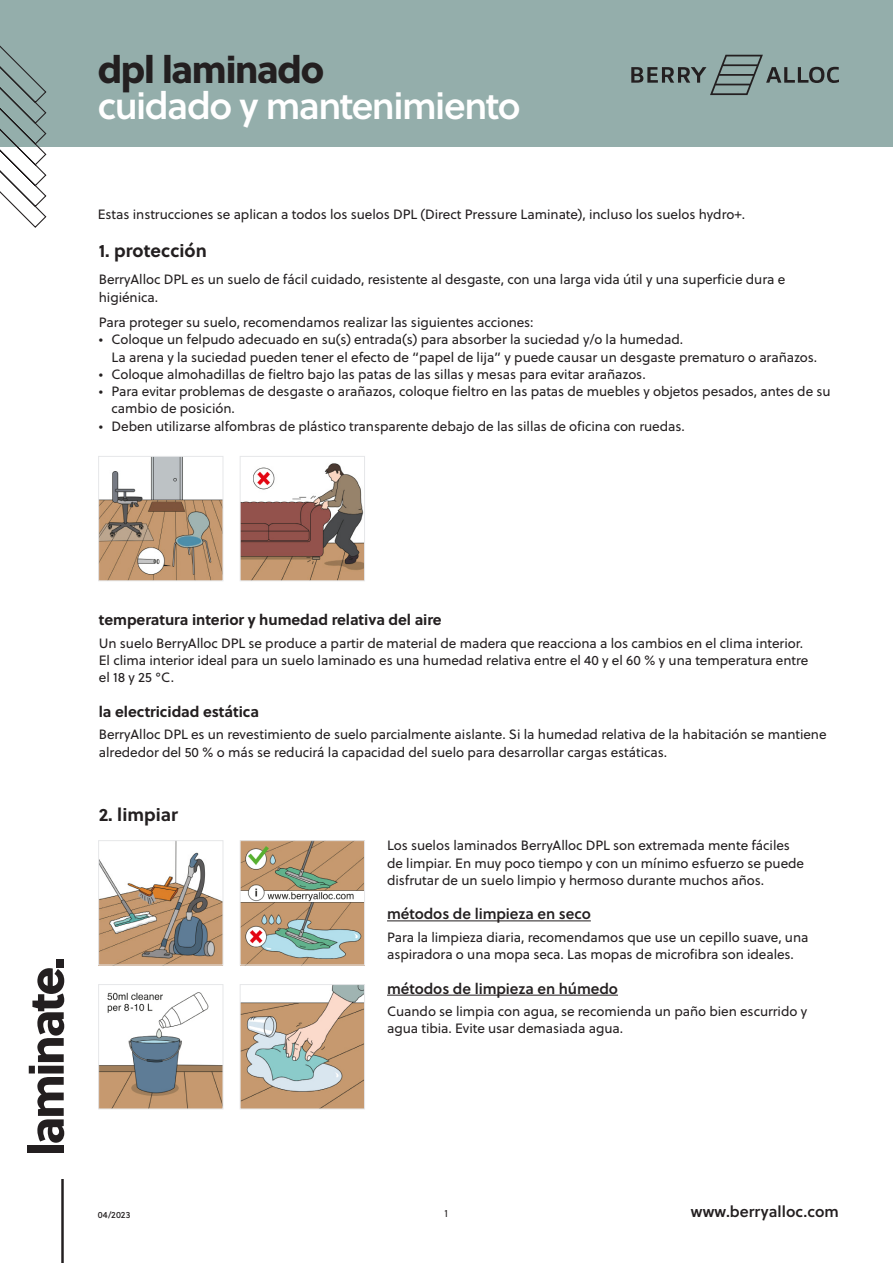
<style>
.page{position:relative;width:893px;height:1263px;background:#fff}
.page>*{position:absolute;margin:0;border:0;box-sizing:border-box;transform-origin:0 0}
.t1{font:37.5px "Soleil Sb";letter-spacing:-.04em;color:#fff}
.t2{font:37.5px "Soleil Xb";letter-spacing:-.035em;color:#231f20}
.t3{font:700 18px "Soleil";color:#231f20}
.t4{font:15.6px "Soleil Sb";color:#231f20}
.t5{font:700 15px "Soleil";letter-spacing:-.005em;color:#231f20}
.t6{font:15px "Soleil Sb";letter-spacing:-.005em;color:#231f20}
.t7{font:13.5px/17.2px "Soleil";letter-spacing:-.005em;color:#231f20}
.t8{font:10.5px "Soleil";color:#231f20;scale:.95 1}
.t9{font:9px "Soleil Bk";letter-spacing:.01em;color:#231f20}
</style>
<div class="page">
<div style="left:0;top:0;width:893px;height:147px;background:#94aeab"></div>
<svg style="left:631px;top:55px;width:208px;height:40px"></svg>
<svg style="left:0;top:45px;width:47px;height:183px"></svg>
<div style="left:28px;top:1145px;width:36px;height:8px;background:#231f20"></div>
<svg style="left:29px;top:968px;width:35px;height:175px"></svg>
<div style="left:56px;top:959px;width:8px;height:8px;background:#231f20"></div>
<hr style="left:61px;top:1179px;width:3px;height:84px;background:#231f20">
<hr style="left:387px;top:920px;width:204px;height:1px;background:#231f20">
<hr style="left:387px;top:995px;width:231px;height:1px;background:#231f20">
<img style="left:100px;top:842px;width:121px;height:121px">
<div style="left:98px;top:840px;width:125px;height:125px;border:1px solid #e6e7e9"></div>
<img style="left:100px;top:458px;width:121px;height:121px">
<div style="left:98px;top:456px;width:125px;height:125px;border:1px solid #e6e7e9"></div>
<img style="left:242px;top:842px;width:121px;height:121px">
<div style="left:240px;top:840px;width:125px;height:125px;border:1px solid #e6e7e9"></div>
<img style="left:242px;top:463px;width:121px;height:116px">
<div style="left:240px;top:456px;width:125px;height:125px;border:1px solid #e6e7e9"></div>
<img style="left:242px;top:986px;width:121px;height:121px">
<div style="left:240px;top:984px;width:125px;height:125px;border:1px solid #e6e7e9"></div>
<img style="left:100px;top:992px;width:121px;height:115px">
<div style="left:98px;top:984px;width:125px;height:125px;border:1px solid #e6e7e9"></div>
<p class="t2" style="left:98px;top:40px;width:228px">dpl laminado</p>
<p class="t1" style="left:98px;top:77px;width:424px">cuidado y mantenimiento</p>
<p class="t7" style="left:98px;top:205px;width:649px">Estas instrucciones se aplican a todos los suelos DPL (Direct Pressure Laminate), incluso los suelos hydro+.</p>
<p class="t3" style="left:99px;top:237px;width:109px">1. protección</p>
<p class="t7" style="left:99px;top:271px;width:688px">BerryAlloc DPL es un suelo de fácil cuidado, resistente al desgaste, con una larga vida útil y una superficie dura e higiénica.</p>
<p class="t7" style="left:99px;top:313px;width:436px">Para proteger su suelo, recomendamos realizar las siguientes acciones:</p>
<p class="t7" style="left:99px;top:331px;width:586px">• Coloque un felpudo adecuado en su(s) entrada(s) para absorber la suciedad y/o la humedad.</p>
<p class="t7" style="left:112px;top:348px;width:707px">La arena y la suciedad pueden tener el efecto de “papel de lija” y puede causar un desgaste prematuro o arañazos.</p>
<p class="t7" style="left:99px;top:365px;width:548px">• Coloque almohadillas de fieltro bajo las patas de las sillas y mesas para evitar arañazos.</p>
<p class="t7" style="left:112px;top:382px;width:721px;text-indent:-13px">• Para evitar problemas de desgaste o arañazos, coloque fieltro en las patas de muebles y objetos pesados, antes de su cambio de posición.</p>
<p class="t7" style="left:99px;top:417px;width:587px">• Deben utilizarse alfombras de plástico transparente debajo de las sillas de oficina con ruedas.</p>
<p class="t5" style="left:99px;top:608px;width:344px">temperatura interior y humedad relativa del aire</p>
<p class="t7" style="left:99px;top:634px;width:706px">Un suelo BerryAlloc DPL se produce a partir de material de madera que reacciona a los cambios en el clima interior.</p>
<p class="t7" style="left:99px;top:651px;width:711px">El clima interior ideal para un suelo laminado es una humedad relativa entre el 40 y el 60 % y una temperatura entre</p>
<p class="t7" style="left:99px;top:668px;width:77px">el 18 y 25 °C.</p>
<p class="t5" style="left:99px;top:700px;width:162px">la electricidad estática</p>
<p class="t7" style="left:99px;top:725px;width:729px">BerryAlloc DPL es un revestimiento de suelo parcialmente aislante. Si la humedad relativa de la habitación se mantiene alrededor del 50 % o más se reducirá la capacidad del suelo para desarrollar cargas estáticas.</p>
<p class="t3" style="left:99px;top:801px;width:80px">2. limpiar</p>
<p class="t9" style="left:98px;top:1208px;width:34px">04/2023</p>
<p class="t7" style="left:387px;top:837px;width:419px">Los suelos laminados BerryAlloc DPL son extremada mente fáciles de limpiar. En muy poco tiempo y con un mínimo esfuerzo se puede disfrutar de un suelo limpio y hermoso durante muchos años.</p>
<p class="t6" style="left:387px;top:903px;width:205px">métodos de limpieza en seco</p>
<p class="t7" style="left:387px;top:928px;width:423px">Para la limpieza diaria, recomendamos que use un cepillo suave, una aspiradora o una mopa seca. Las mopas de microfibra son ideales.</p>
<p class="t6" style="left:387px;top:977px;width:232px">métodos de limpieza en húmedo</p>
<p class="t7" style="left:387px;top:1002px;width:422px">Cuando se limpia con agua, se recomienda un paño bien escurrido y agua tibia. Evite usar demasiada agua.</p>
<p class="t8" style="left:444px;top:1206px;width:5px">1</p>
<p class="t4" style="left:691px;top:1199px;width:150px">www.berryalloc.com</p>
</div>
